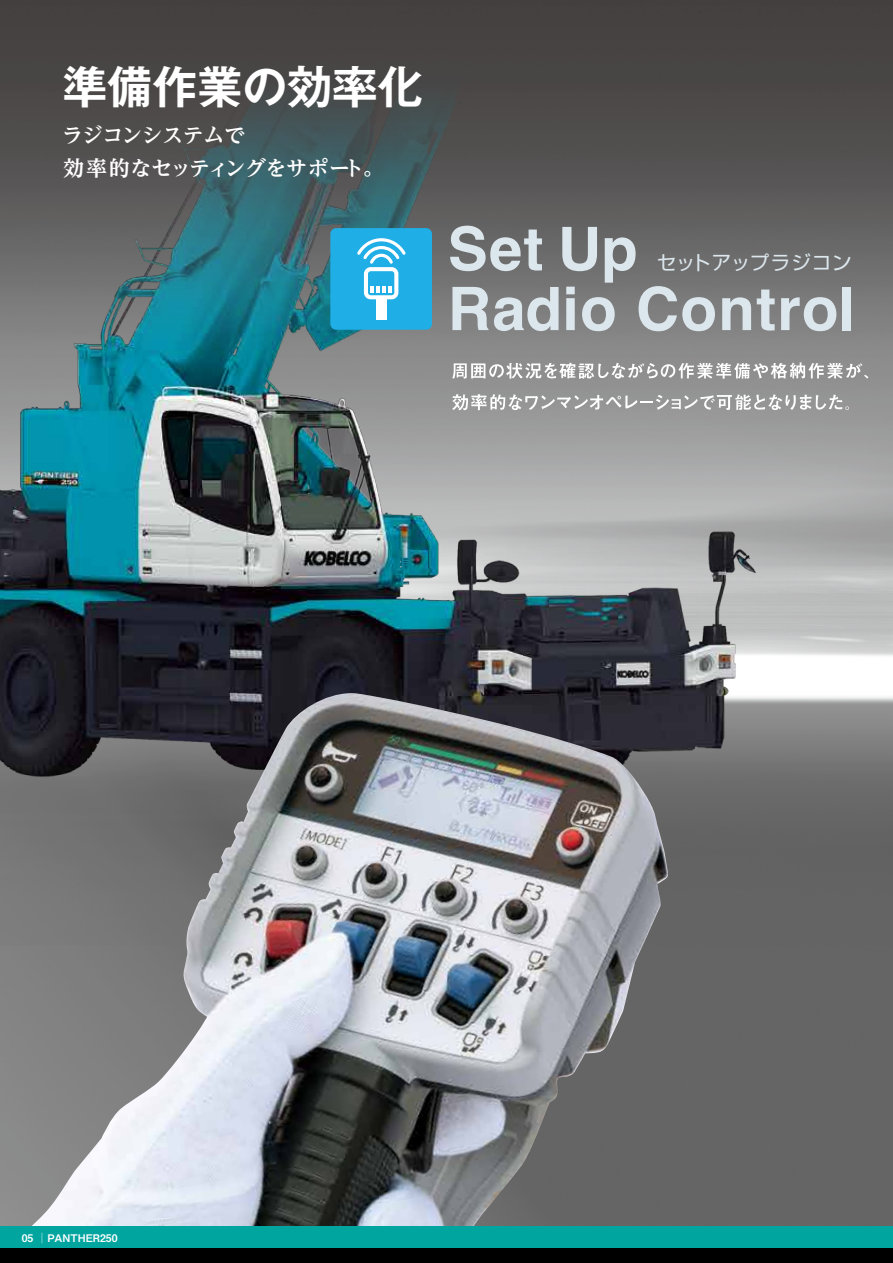
<style>
.page{position:relative;width:893px;height:1263px;background:#fff}
.page>*{position:absolute;margin:0;border:0;box-sizing:border-box;transform-origin:0 0}
.t1{font:700 60px "Helvetica";letter-spacing:.02em;color:#dce7ed}
.t2{font:700 45px "Gothic MB101 Pro De";color:#fff}
.t3{font:700 21px/33px "UD Reimin Pro";letter-spacing:-.025em;color:#fff}
.t4{font:19.5px "Shin Go Pr 6 N";letter-spacing:.045em;color:#dce7ed}
.t5{font:10.5px "Midashi Go Pro MB31";color:#fff}
</style>
<div class="page">
<div style="left:668px;top:829px;width:222px;height:398px;background:#666565"></div>
<img style="left:0;top:0;width:890px;height:829px">
<img style="left:0;top:693px;width:668px;height:534px">
<svg style="left:890px;top:0;width:3px;height:1227px"></svg>
<div style="left:0;top:1227px;width:893px;height:21px;background:#00a5a0"></div>
<div style="left:0;top:1248px;width:893px;height:15px;background:#000"></div>
<div style="left:330px;top:228px;width:102px;height:102px;background:#20aee6;border-radius:6px"></div>
<div style="left:376px;top:299px;width:11px;height:21px;background:#fff"></div>
<svg style="left:357px;top:238px;width:49px;height:61px"></svg>
<svg style="left:452px;top:362px;width:416px;height:17px"></svg>
<svg style="left:452px;top:394px;width:397px;height:16px"></svg>
<h2 class="t2" style="left:62px;top:49px;width:361px">準備作業の効率化</h2>
<p class="t3" style="left:62px;top:119px;width:323px">ラジコンシステムで<br>効率的なセッティングをサポート。</p>
<h1 class="t1" style="left:448px;top:201px;width:192px">Set Up</h1>
<p class="t4" style="left:657px;top:246px;width:196px">セットアップラジコン</p>
<h1 class="t1" style="left:448px;top:261px;width:409px">Radio Control</h1>
<p class="t5" style="left:22px;top:1230px;width:97px">05 │PANTHER250</p>
</div>
